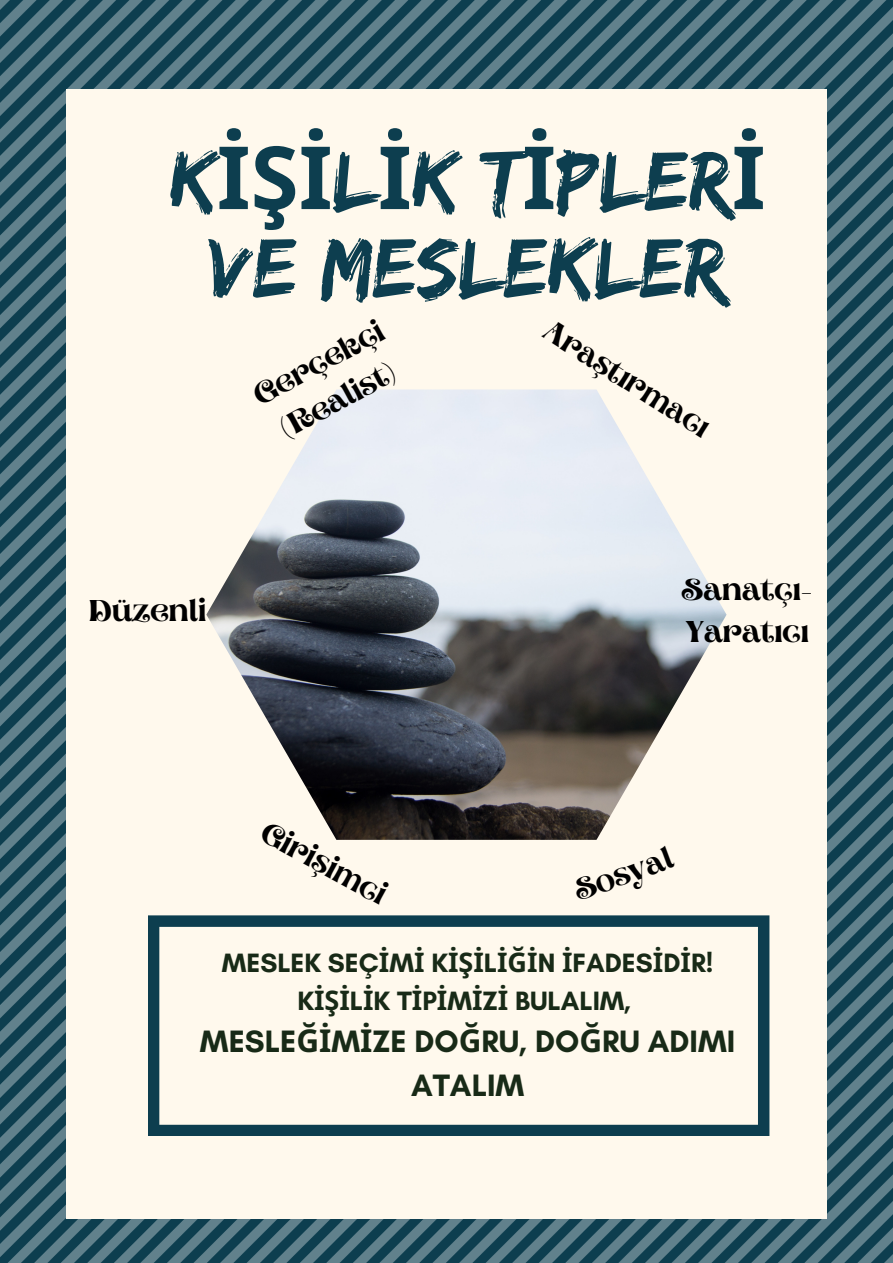
<style>
.page{position:relative;width:893px;height:1263px;background:#fff}
.page>*{position:absolute;margin:0;border:0;box-sizing:border-box;transform-origin:0 0}
.t1{font:87.22px/86.8px "Edo";color:#0d3e4f;text-align:center}
.t2{font:700 31.5px/43.9px "Glacial Indifference";color:#182a17;text-align:center}
.t3{font:600 30px/41.5px "Aprila";color:#000}
.t4{font:700 27px "Glacial Indifference";color:#182a17}
.s1{font-family:"Noto Sans";font-weight:700}
.s2{font-family:"Noto Sans"}
</style>
<div class="page">
<img style="left:0;top:0;width:893px;height:1263px">
<div style="left:67px;top:89px;width:759px;height:1129px;background:#fff9ed"></div>
<svg style="left:148px;top:915px;width:621px;height:221px"></svg>
<img style="left:206px;top:389px;width:520px;height:451px">
<p class="t1" style="left:170px;top:135px;width:597px">K<span class="s1">İŞİ</span>L<span class="s1">İ</span>K T<span class="s1">İ</span>PLER<span class="s1">İ<br></span>VE MESLEKLER</p>
<p class="t3" style="left:247px;top:380px;width:145px;rotate:-28deg">Gerçekçi (Realist)</p>
<p class="t3" style="left:557px;top:312px;width:192px;rotate:33deg">Araştırmacı</p>
<p class="t3" style="left:89px;top:593px;width:118px">Düzenli</p>
<p class="t3" style="left:272px;top:814px;width:140px;rotate:29deg">Girişimci</p>
<p class="t3" style="left:681px;top:572px;width:133px">Sanatçı-<br>Yaratıcı</p>
<p class="t3" style="left:569px;top:875px;width:104px;rotate:-20deg">Sosyal</p>
<p class="t4" style="left:222px;top:946px;width:493px">MESLEK SEÇ<span class="s2">İ</span>M<span class="s2">İ</span> K<span class="s2">İŞİ</span>L<span class="s2">İĞİ</span>N <span class="s2">İ</span>FADES<span class="s2">İ</span>D<span class="s2">İ</span>R!</p>
<p class="t4" style="left:297px;top:984px;width:335px">K<span class="s2">İŞİ</span>L<span class="s2">İ</span>K T<span class="s2">İ</span>P<span class="s2">İ</span>M<span class="s2">İ</span>Z<span class="s2">İ</span> BULALIM,</p>
<p class="t2" style="left:200px;top:1019px;width:537px">MESLE<span class="s2">Ğİ</span>M<span class="s2">İ</span>ZE DO<span class="s2">Ğ</span>RU, DO<span class="s2">Ğ</span>RU ADIMI<br>ATALIM</p>
</div>
